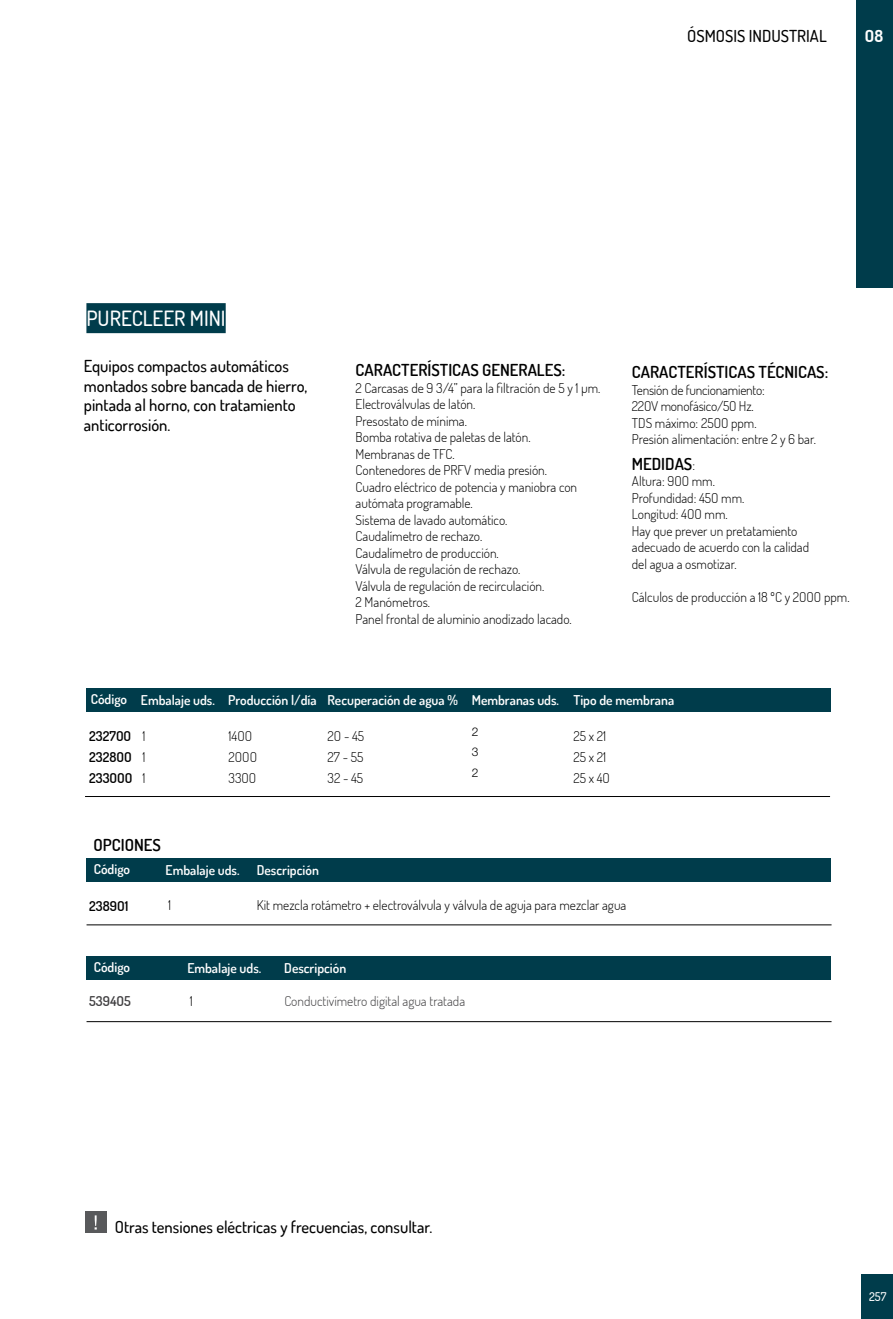
<style>
.page{position:relative;width:893px;height:1319px;background:#fff}
.page>*{position:absolute;margin:0;border:0;box-sizing:border-box;transform-origin:0 0}
.t1{font:500 21px "Dosis";color:#fff}
.t2{font:500 16.5px/19.5px "Dosis";color:#000}
.t3{font:600 16.5px "Dosis";color:#000}
.t4{font:700 16.5px "Dosis";color:#fff}
.t5{font:300 13.5px/16.5px "Dosis";color:#000}
.t6{font:600 13.5px "Dosis";color:#fff}
.t7{font:300 13.5px "Dosis";color:#414042}
.t8{font:600 13.5px/21px "Dosis";color:#000;text-align:justify}
.t9{font:600 13.5px "Dosis";color:#414042}
.t10{font:300 12px/20.5px "Helvetica Neue LT Std";color:#000;text-align:justify}
.t11{font:500 12px "Dosis";color:#fff}
.s1{font-weight:300;font-size:13.5px}
</style>
<div class="page">
<div style="left:86px;top:303px;width:140px;height:30px;background:#003c4b"></div>
<div style="left:85px;top:1211px;width:21px;height:21px;background:#58595b"></div>
<svg style="left:95px;top:1215px;width:2px;height:14px"></svg>
<div style="left:86px;top:688px;width:744px;height:23px;background:#003c4b"></div>
<div style="left:86px;top:857px;width:744px;height:24px;background:#003c4b"></div>
<div style="left:86px;top:956px;width:744px;height:23px;background:#003c4b"></div>
<hr style="left:85px;top:796px;width:745px;height:1px;background:#000">
<hr style="left:87px;top:924px;width:744px;height:1px;background:#000">
<hr style="left:87px;top:1021px;width:744px;height:1px;background:#000">
<div style="left:856px;top:0;width:37px;height:288px;background:#003c4b"></div>
<div style="left:861px;top:1273px;width:32px;height:45px;background:#003c4b"></div>
<p class="t2" style="left:687px;top:26px;width:141px">ÓSMOSIS INDUSTRIAL</p>
<p class="t4" style="left:865px;top:26px;width:20px">O8</p>
<h1 class="t1" style="left:86px;top:304px;width:141px">PURECLEER MINI</h1>
<p class="t2" style="left:84px;top:356px;width:225px">Equipos compactos automáticos montados sobre bancada de hierro, pintada al horno, con tratamiento anticorrosión.</p>
<p class="t3" style="left:356px;top:359px;width:211px">CARACTERÍSTICAS GENERALES:</p>
<p class="t5" style="left:356px;top:379px;width:246px">2 Carcasas de 9 3/4” para la filtración de 5 y 1 µm.<br>Electroválvulas de latón.<br>Presostato de mínima.<br>Bomba rotativa de paletas de latón.<br>Membranas de TFC.<br>Contenedores de PRFV media presión.<br>Cuadro eléctrico de potencia y maniobra con autómata programable.<br>Sistema de lavado automático.<br>Caudalímetro de rechazo.<br>Caudalímetro de producción.<br>Válvula de regulación de rechazo.<br>Válvula de regulación de recirculación.<br>2 Manómetros.<br>Panel frontal de aluminio anodizado lacado.</p>
<p class="t3" style="left:632px;top:361px;width:198px">CARACTERÍSTICAS TÉCNICAS:</p>
<p class="t5" style="left:632px;top:381px;width:186px">Tensión de funcionamiento:<br>22OV monofásico/5O Hz.<br>TDS máximo: 25OO ppm.<br>Presión alimentación: entre 2 y 6 bar.</p>
<p class="t3" style="left:632px;top:453px;width:65px">MEDIDAS<span class="s1">:</span></p>
<p class="t5" style="left:632px;top:473px;width:179px">Altura: 9OO mm.<br>Profundidad: 45O mm.<br>Longitud: 4OO mm.<br>Hay que prever un pretatamiento adecuado de acuerdo con la calidad del agua a osmotizar.</p>
<p class="t5" style="left:632px;top:588px;width:219px">Cálculos de producción a 18 ºC y 2OOO ppm.</p>
<p class="t6" style="left:91px;top:690px;width:38px">Código</p>
<p class="t8" style="left:89px;top:725px;width:45px">2327OO 2328OO 233OOO</p>
<p class="t6" style="left:141px;top:691px;width:75px">Embalaje uds.</p>
<p class="t5" style="left:143px;top:725px;width:4px;line-height:21px;text-align:justify">1<br>1<br>1</p>
<p class="t6" style="left:228px;top:691px;width:90px">Producción l/día</p>
<p class="t5" style="left:229px;top:725px;width:30px;line-height:21px">14OO<br>2OOO<br>33OO</p>
<p class="t6" style="left:328px;top:691px;width:348px">Recuperación de agua % Membranas uds. Tipo de membrana</p>
<p class="t5" style="left:328px;top:725px;width:38px;line-height:21px;text-align:justify">2O - 45<br>27 - 55<br>32 - 45</p>
<p class="t10" style="left:472px;top:720px;width:8px">2<br>3<br>2</p>
<p class="t5" style="left:573px;top:725px;width:38px;line-height:21px">25 x 21<br>25 x 21<br>25 x 4O</p>
<p class="t3" style="left:94px;top:834px;width:69px">OPCIONES</p>
<p class="t6" style="left:94px;top:859px;width:38px">Código</p>
<p class="t6" style="left:166px;top:860px;width:75px">Embalaje uds.</p>
<p class="t6" style="left:257px;top:860px;width:64px">Descripción</p>
<p class="t8" style="left:89px;top:895px;width:41px">2389O1</p>
<p class="t5" style="left:168px;top:895px;width:4px">1</p>
<p class="t5" style="left:257px;top:895px;width:371px">Kit mezcla rotámetro + electroválvula y válvula de aguja para mezclar agua</p>
<p class="t6" style="left:94px;top:958px;width:38px">Código</p>
<p class="t6" style="left:187px;top:959px;width:75px">Embalaje uds.</p>
<p class="t6" style="left:284px;top:959px;width:64px">Descripción</p>
<p class="t9" style="left:89px;top:991px;width:43px">5394O5</p>
<p class="t5" style="left:190px;top:992px;width:4px">1</p>
<p class="t7" style="left:284px;top:992px;width:182px">Conductivímetro digital agua tratada</p>
<p class="t2" style="left:115px;top:1216px;width:319px">Otras tensiones eléctricas y frecuencias, consultar.</p>
<p class="t11" style="left:869px;top:1288px;width:19px">257</p>
</div>
